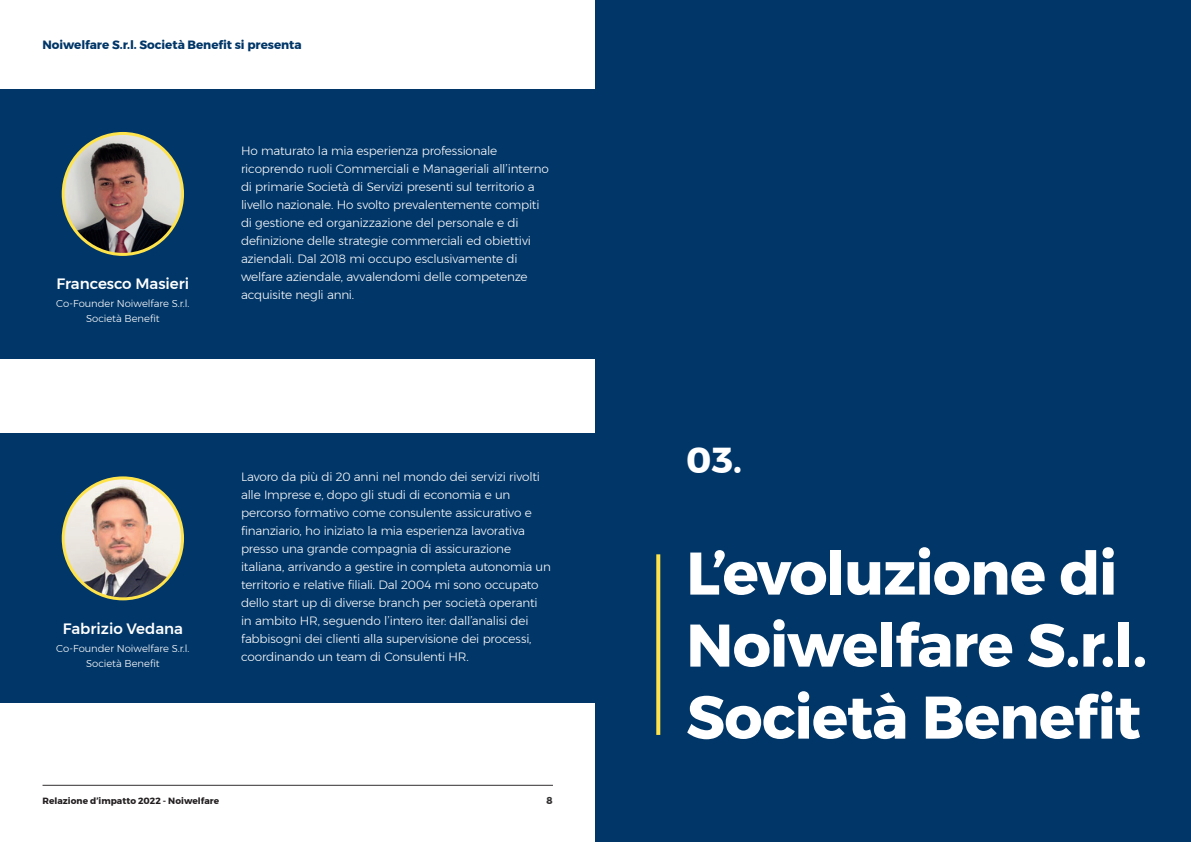
<style>
.page{position:relative;width:1191px;height:842px;background:#fff}
.page>*{position:absolute;margin:0;border:0;box-sizing:border-box;transform-origin:0 0}
.t1{font:700 60px/72px "Montserrat";letter-spacing:-.02em;color:#fff}
.t2{font:700 36px "Montserrat";color:#fff}
.t3{font:500 15px "Montserrat";color:#fff}
.t4{font:300 12px/18px "Montserrat";letter-spacing:-.015em;color:#fff}
.t5{font:700 12px "Montserrat";letter-spacing:-.005em;color:#003668}
.t6{font:300 10px/15px "Montserrat";letter-spacing:-.005em;color:#fff;text-align:center}
.t7{font:700 10px "Montserrat";color:#312f30}
.t8{font:700 9px "Montserrat";letter-spacing:.005em;color:#231f20}
</style>
<div class="page">
<hr style="left:43px;top:785px;width:510px;height:1px;background:#312f30">
<div style="left:0;top:89px;width:604px;height:270px;background:#003668"></div>
<div style="left:0;top:434px;width:604px;height:269px;background:#003668"></div>
<img style="left:63px;top:133px;width:119px;height:121px">
<div style="left:62px;top:132px;width:122px;height:124px;border:3px solid #ffe34b;border-radius:50%"></div>
<img style="left:63px;top:479px;width:119px;height:120px">
<div style="left:62px;top:476px;width:122px;height:124px;border:3px solid #ffe34b;border-radius:50%"></div>
<div style="left:595px;top:0;width:596px;height:842px;background:#003668"></div>
<svg style="left:656px;top:554px;width:4px;height:181px"></svg>
<p class="t5" style="left:43px;top:36px;width:260px">Noiwelfare S.r.l. Società Benefit si presenta</p>
<p class="t3" style="left:56px;top:272px;width:134px">Francesco Masieri</p>
<p class="t6" style="left:56px;top:296px;width:135px">Co-Founder Noiwelfare S.r.l.<br>Società Benefit</p>
<p class="t4" style="left:241px;top:141px;width:309px">Ho maturato la mia esperienza professionale ricoprendo ruoli Commerciali e Manageriali all’interno di primarie Società di Servizi presenti sul territorio a livello nazionale. Ho svolto prevalentemente compiti di gestione ed organizzazione del personale e di definizione delle strategie commerciali ed obiettivi aziendali. Dal 2018 mi occupo esclusivamente di welfare aziendale, avvalendomi delle competenze acquisite negli anni.</p>
<p class="t3" style="left:63px;top:617px;width:122px">Fabrizio Vedana</p>
<p class="t6" style="left:56px;top:640px;width:135px">Co-Founder Noiwelfare S.r.l.<br>Società Benefit</p>
<p class="t4" style="left:241px;top:467px;width:311px">Lavoro da più di 20 anni nel mondo dei servizi rivolti alle Imprese e, dopo gli studi di economia e un percorso formativo come consulente assicurativo e finanziario, ho iniziato la mia esperienza lavorativa presso una grande compagnia di assicurazione italiana, arrivando a gestire in completa autonomia un territorio e relative filiali. Dal 2004 mi sono occupato dello start up di diverse branch per società operanti in ambito HR, seguendo l’intero iter: dall’analisi dei fabbisogni dei clienti alla supervisione dei processi, coordinando un team di Consulenti HR.</p>
<p class="t8" style="left:43px;top:794px;width:178px">Relazione d’impatto 2022 - Noiwelfare</p>
<p class="t7" style="left:546px;top:792px;width:8px">8</p>
<h2 class="t2" style="left:686px;top:431px;width:57px">03.</h2>
<h1 class="t1" style="left:686px;top:537px;width:462px">L’evoluzione di<br>Noiwelfare S.r.l.<br>Società Benefit</h1>
</div>
